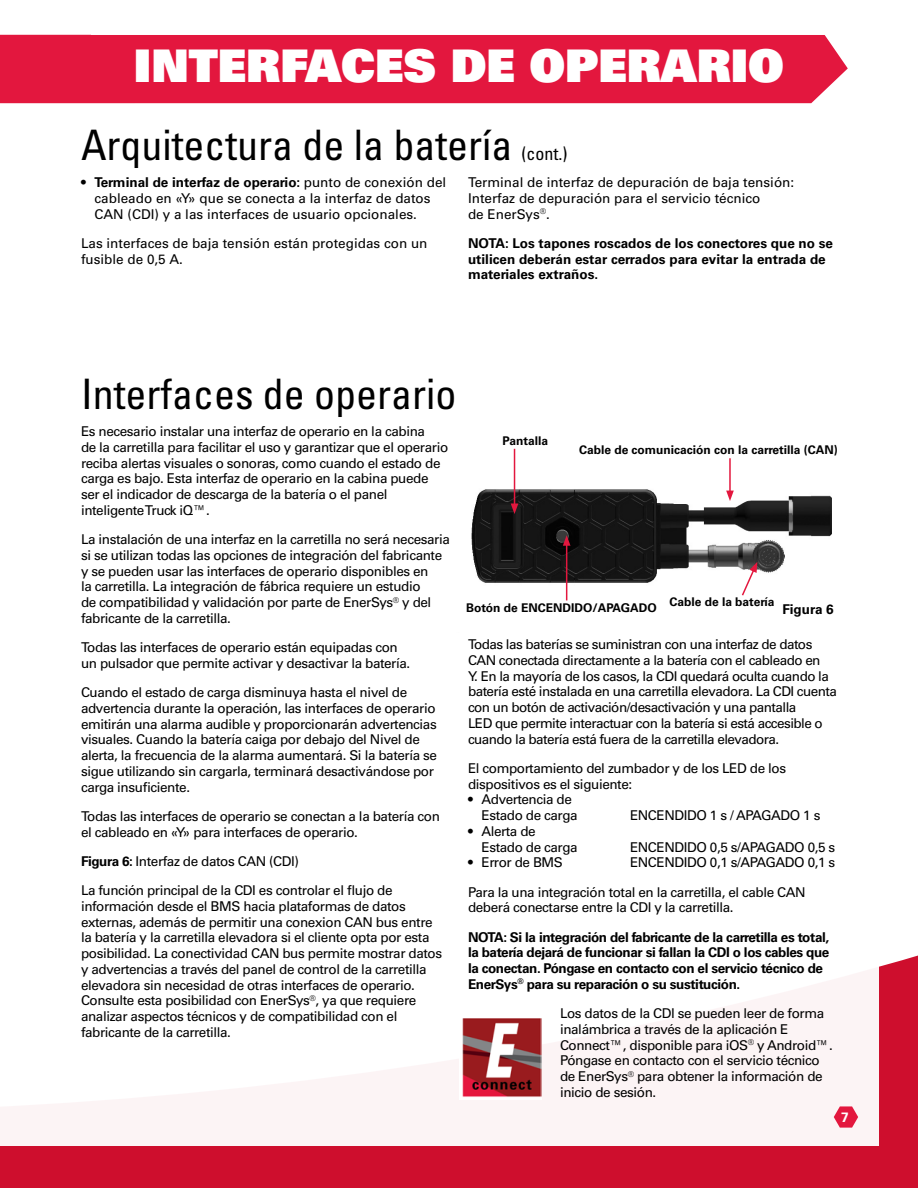
<style>
.page{position:relative;width:918px;height:1188px;background:#fff}
.page>*{position:absolute;margin:0;border:0;box-sizing:border-box;transform-origin:0 0}
.t1{font:45px "Univers LT Std X Black";color:#fff}
.Labels{font:condensed 42px "Univers LT Std";color:#000}
.Labels-2{font:condensed 18px "Univers LT Std";color:#000}
.Labels-3{font:13.5px/15.8px "Univers LT Std";letter-spacing:-.03em;color:#000}
.Labels-4{font:13.5px/15.8px "Univers LT Std";color:#000}
.Labels-5{font:700 13.5px/15.8px "Univers LT Std";letter-spacing:-.03em;color:#000}
.Labels-6{font:700 13.5px/15.8px "Univers LT Std";color:#000}
.t2{font:700 13.5px "Univers LT Std";color:#fff}
.Labels-7{font:700 12px "Univers LT Std";color:#000}
.s1{font-weight:700}
</style>
<div class="page">
<div style="left:0;top:955px;width:918px;height:233px;background:#ce0e2d"></div>
<div style="left:0;top:857px;width:879px;height:289px;background:#fff"></div>
<div style="left:135px;top:35px;width:713px;height:68px;background:#e3173e"></div>
<div style="left:0;top:35px;width:135px;height:68px;background:#e3173e"></div>
<img style="left:471px;top:448px;width:361px;height:153px">
<svg style="left:741px;top:562px;width:16px;height:35px"></svg>
<hr style="left:566px;top:543px;width:1px;height:57px;background:#e3173e">
<svg style="left:563px;top:535px;width:8px;height:11px"></svg>
<hr style="left:514px;top:449px;width:1px;height:57px;background:#e3173e">
<svg style="left:511px;top:504px;width:7px;height:10px"></svg>
<hr style="left:729px;top:458px;width:2px;height:35px;background:#e3173e">
<svg style="left:726px;top:491px;width:8px;height:10px"></svg>
<img style="left:462px;top:1018px;width:79px;height:79px">
<svg style="left:834px;top:1106px;width:24px;height:22px"></svg>
<p class="t1" style="left:134px;top:36px;width:652px">INTERFACES DE OPERARIO</p>
<p class="Labels" style="left:81px;top:118px;width:433px">Arquitectura de la batería</p>
<p class="Labels-2" style="left:522px;top:142px;width:48px">(cont.)</p>
<p class="Labels-4" style="left:94px;top:175px;width:353px;text-indent:-14px"><span class="s1">• Terminal de interfaz de operario:</span> punto de conexión del cableado en «Y» que se conecta a la interfaz de datos<br>CAN (CDI) y a las interfaces de usuario opcionales.</p>
<p class="Labels-4" style="left:81px;top:235px;width:348px">Las interfaces de baja tensión están protegidas con un fusible de 0,5 A.</p>
<p class="Labels-4" style="left:468px;top:175px;width:328px">Terminal de interfaz de depuración de baja tensión:<br>Interfaz de depuración para el servicio técnico<br>de EnerSys<sup>®</sup>.</p>
<p class="Labels-6" style="left:468px;top:235px;width:367px">NOTA: Los tapones roscados de los conectores que no se utilicen deberán estar cerrados para evitar la entrada de materiales extraños.</p>
<p class="Labels" style="left:81px;top:367px;width:377px">Interfaces de operario</p>
<p class="Labels-3" style="left:81px;top:424px;width:369px">Es necesario instalar una interfaz de operario en la cabina<br>de la carretilla para facilitar el uso y garantizar que el operario reciba alertas visuales o sonoras, como cuando el estado de carga es bajo. Esta interfaz de operario en la cabina puede ser el indicador de descarga de la batería o el panel inteligente Truck iQ™.</p>
<p class="Labels-3" style="left:81px;top:532px;width:370px">La instalación de una interfaz en la carretilla no será necesaria si se utilizan todas las opciones de integración del fabricante y se pueden usar las interfaces de operario disponibles en<br>la carretilla. La integración de fábrica requiere un estudio<br>de compatibilidad y validación por parte de EnerSys<sup>®</sup> y del fabricante de la carretilla.</p>
<p class="Labels-3" style="left:81px;top:640px;width:331px">Todas las interfaces de operario están equipadas con un pulsador que permite activar y desactivar la batería.</p>
<p class="Labels-3" style="left:81px;top:685px;width:358px">Cuando el estado de carga disminuya hasta el nivel de advertencia durante la operación, las interfaces de operario emitirán una alarma audible y proporcionarán advertencias visuales. Cuando la batería caiga por debajo del Nivel de alerta, la frecuencia de la alarma aumentará. Si la batería se sigue utilizando sin cargarla, terminará desactivándose por carga insuficiente.</p>
<p class="Labels-3" style="left:81px;top:808px;width:361px">Todas las interfaces de operario se conectan a la batería con el cableado en «Y» para interfaces de operario.</p>
<p class="Labels-3" style="left:81px;top:853px;width:220px"><span class="s1">Figura 6:</span> Interfaz de datos CAN (CDI)</p>
<p class="Labels-3" style="left:81px;top:883px;width:363px">La función principal de la CDI es controlar el flujo de información desde el BMS hacia plataformas de datos externas, además de permitir una conexion CAN bus entre la batería y la carretilla elevadora si el cliente opta por esta posibilidad. La conectividad CAN bus permite mostrar datos y advertencias a través del panel de control de la carretilla elevadora sin necesidad de otras interfaces de operario.<br>Consulte esta posibilidad con EnerSys<sup>®</sup>, ya que requiere analizar aspectos técnicos y de compatibilidad con el fabricante de la carretilla.</p>
<p class="Labels-7" style="left:503px;top:433px;width:47px">Pantalla</p>
<p class="Labels-7" style="left:579px;top:443px;width:260px">Cable de comunicación con la carretilla (CAN)</p>
<p class="Labels-7" style="left:466px;top:601px;width:192px">Botón de ENCENDIDO/APAGADO</p>
<p class="Labels-7" style="left:670px;top:594px;width:107px">Cable de la batería</p>
<p class="Labels-5" style="left:782px;top:602px;width:53px">Figura 6</p>
<p class="Labels-3" style="left:468px;top:637px;width:371px">Todas las baterías se suministran con una interfaz de datos CAN conectada directamente a la batería con el cableado en<br>Y. En la mayoría de los casos, la CDI quedará oculta cuando la batería esté instalada en una carretilla elevadora. La CDI cuenta con un botón de activación/desactivación y una pantalla<br>LED que permite interactuar con la batería si está accesible o cuando la batería está fuera de la carretilla elevadora.</p>
<p class="Labels-3" style="left:468px;top:760px;width:320px">El comportamiento del zumbador y de los LED de los dispositivos es el siguiente:</p>
<p class="Labels-3" style="left:482px;top:792px;width:98px;text-indent:-14px">• Advertencia de<br>Estado de carga</p>
<p class="Labels-3" style="left:630px;top:808px;width:192px">ENCENDIDO 1 s / APAGADO 1 s</p>
<p class="Labels-3" style="left:482px;top:823px;width:98px;text-indent:-14px">• Alerta de<br>Estado de carga</p>
<p class="Labels-3" style="left:630px;top:839px;width:207px">ENCENDIDO 0,5 s/APAGADO 0,5 s</p>
<p class="Labels-3" style="left:468px;top:855px;width:96px">• Error de BMS</p>
<p class="Labels-3" style="left:630px;top:855px;width:207px">ENCENDIDO 0,1 s/APAGADO 0,1 s</p>
<p class="Labels-3" style="left:468px;top:884px;width:339px">Para la una integración total en la carretilla, el cable CAN deberá conectarse entre la CDI y la carretilla.</p>
<p class="Labels-5" style="left:468px;top:929px;width:363px">NOTA: Si la integración del fabricante de la carretilla es total, la batería dejará de funcionar si fallan la CDI o los cables que la conectan. Póngase en contacto con el servicio técnico de EnerSys<sup>®</sup> para su reparación o su sustitución.</p>
<p class="Labels-3" style="left:560px;top:1006px;width:274px">Los datos de la CDI se pueden leer de forma inalámbrica a través de la aplicación E Connect™, disponible para iOS<sup>®</sup> y Android™.<br>Póngase en contacto con el servicio técnico de EnerSys<sup>®</sup> para obtener la información de inicio de sesión.</p>
<p class="t2" style="left:841px;top:1109px;width:9px">7</p>
</div>
